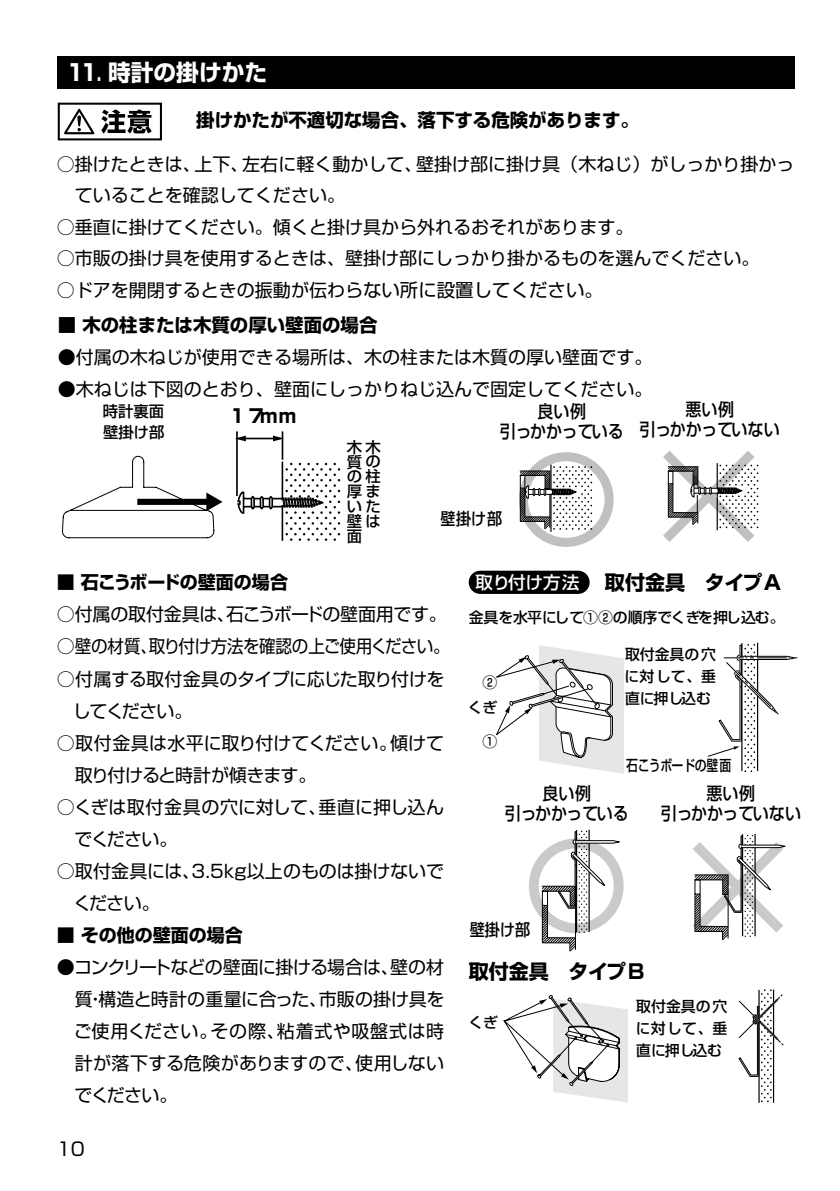
<style>
.page{position:relative;width:840px;height:1191px;background:#fff}
.page>*{position:absolute;margin:0;border:0;box-sizing:border-box;transform-origin:0 0}
.t1{font:700 22.6px "Shin Go Pro";color:#fff}
.t2{font:700 20px "Shin Go Pro";color:#000}
.t3{font:700 18.8px "Shin Go Pro";color:#000}
.t4{font:700 18.4px "Shin Go Pro";color:#000}
.t5{font:18.4px "Shin Go Pro";color:#000}
.t6{font:18px/32px "Shin Go Pro";color:#000}
.t7{font:18px/32px "Shin Go Pro";letter-spacing:-.03em;color:#000}
.t8{font:18px "Shin Go Pro";letter-spacing:-.035em;color:#000}
.t9{font:700 18px "Shin Go Pro";color:#000}
.t10{font:500 17.6px/20px "Shin Go Pro";color:#000;text-align:center;scale:.91 1}
.t11{font:500 17.4px "Shin Go Pro";color:#fff}
.t12{font:500 16.6px "Shin Go Pro";color:#000;scale:.9 1}
.t13{font:500 15.4px/15px "Shin Go Pro";color:#000;text-align:justify}
.t14{font:500 14.8px/22.2px "Shin Go Pro";color:#000;text-align:justify}
.t15{font:500 14.8px "Shin Go Pro";color:#000;scale:.8 1}
.s1{font-size:18.4px}
</style>
<div class="page">
<div style="left:57px;top:57px;width:737px;height:32px;background:#000"></div>
<div style="left:58px;top:103px;width:104px;height:37px;border:2px solid #000"></div>
<svg style="left:101px;top:109px;width:50px;height:25px"></svg>
<svg style="left:64px;top:109px;width:30px;height:25px"></svg>
<svg style="left:519px;top:452px;width:94px;height:95px"></svg>
<svg style="left:663px;top:451px;width:95px;height:91px"></svg>
<hr style="left:281px;top:461px;width:2px;height:80px;background:#000">
<svg style="left:237px;top:463px;width:103px;height:78px"></svg>
<hr style="left:236px;top:431px;width:2px;height:65px;background:#000">
<hr style="left:281px;top:431px;width:2px;height:29px;background:#000">
<hr style="left:243px;top:438px;width:32px;height:1px;background:#000">
<svg style="left:235px;top:434px;width:12px;height:8px"></svg>
<svg style="left:271px;top:434px;width:13px;height:8px"></svg>
<svg style="left:62px;top:455px;width:160px;height:84px"></svg>
<hr style="left:756px;top:643px;width:1px;height:128px;background:#000">
<hr style="left:740px;top:643px;width:2px;height:128px;background:#000">
<svg style="left:738px;top:989px;width:46px;height:113px"></svg>
<div style="left:468px;top:570px;width:121px;height:24px;background:#000;border-radius:12px"></div>
<svg style="left:707px;top:644px;width:91px;height:128px"></svg>
<svg style="left:496px;top:645px;width:127px;height:129px"></svg>
<svg style="left:503px;top:995px;width:124px;height:107px"></svg>
<hr style="left:588px;top:829px;width:1px;height:103px;background:#000">
<svg style="left:529px;top:830px;width:257px;height:122px"></svg>
<p class="t1" style="left:64px;top:54px;width:204px">１⒈ 時計の掛けかた</p>
<p class="t4" style="left:196px;top:105px;width:444px">掛けかたが不適切な場合、落下する危険があります。</p>
<p class="t6" style="left:75px;top:146px;width:721px;text-indent:-18px">○掛けたときは、上下、左右に軽く動かして、壁掛け部に掛け具（木ねじ）がしっかり掛かっていることを確認してください。</p>
<p class="t6" style="left:57px;top:209px;width:577px">○垂直に掛けてください。傾くと掛け具から外れるおそれがあります。</p>
<p class="t6" style="left:57px;top:240px;width:703px">○市販の掛け具を使用するときは、壁掛け部にしっかり掛かるものを選んでください。</p>
<p class="t6" style="left:57px;top:272px;width:547px">○ドアを開閉するときの振動が伝わら<span class="s1">ない所に設置してください。</span></p>
<p class="t4" style="left:58px;top:311px;width:321px">■ 木の柱または木質の厚い壁面の場合</p>
<p class="t6" style="left:58px;top:339px;width:595px">●付属の木ねじが使用できる場所は、木の柱または木質の厚い壁面です。</p>
<p class="t6" style="left:58px;top:371px;width:595px">●木ねじは下図のとおり、壁面にしっかりねじ込んで固定してください。</p>
<p class="t10" style="left:499px;top:399px;width:138px">良い例<br>引っかかっている</p>
<p class="t10" style="left:639px;top:397px;width:156px">悪い例<br>引っかかっていない</p>
<p class="t13" style="left:103px;top:402px;width:63px">時計裏面</p>
<p class="t3" style="left:228px;top:401px;width:70px">１７ｍｍ</p>
<p class="t13" style="left:103px;top:422px;width:63px">壁掛け部</p>
<p class="t13" style="left:346px;top:437px;width:35px">木木質のの柱厚まいた壁は面</p>
<p class="t12" style="left:440px;top:505px;width:70px">壁掛け部</p>
<p class="t9" style="left:57px;top:568px;width:233px">■ 石こうボードの壁面の場合</p>
<p class="t6" style="left:57px;top:596px;width:391px">○付属の取付金具は、石こうボードの壁面用です。</p>
<p class="t8" style="left:57px;top:632px;width:394px">○壁の材質、取り付け方法を確認の上ご使用ください。</p>
<p class="t7" style="left:73px;top:660px;width:373px;text-indent:-16px">○付属する取付金具のタイプに応じた取り付けをしてください。</p>
<p class="t6" style="left:75px;top:724px;width:371px;text-indent:-18px">○取付金具は水平に取り付けてください。傾けて取り付けると時計が傾きます。</p>
<p class="t6" style="left:75px;top:788px;width:371px;text-indent:-18px">○くぎは取付金具の穴に対して、垂直に押し込んでください。</p>
<p class="t6" style="left:73px;top:852px;width:372px;text-indent:-17px">○取付金具には、3.5ｋｇ以上のものは掛けないでください。</p>
<p class="t9" style="left:57px;top:920px;width:187px">■ その他の壁面の場合</p>
<p class="t6" style="left:74px;top:949px;width:372px;text-align:justify;text-indent:-17px">●コンクリートなどの壁面に掛ける場合は、壁の材質・構造と時計の重量に合った、市販の掛け具をご使用ください。その際、粘着式や吸盤式は時計が落下する危険がありますので、使用しないでください。</p>
<p class="t5" style="left:57px;top:1133px;width:29px">10</p>
<p class="t2" style="left:604px;top:566px;width:179px">取付金具　タイプＡ</p>
<p class="t14" style="left:468px;top:604px;width:317px">金具を水平にして①②の順序でくぎを押し込む。</p>
<p class="t14" style="left:624px;top:641px;width:93px">取付金具の穴に対して、垂直に押し込む</p>
<p class="t11" style="left:475px;top:568px;width:105px">取り付け方法</p>
<p class="t14" style="left:482px;top:669px;width:16px">②</p>
<p class="t14" style="left:467px;top:694px;width:31px">くぎ</p>
<p class="t14" style="left:482px;top:728px;width:16px">①</p>
<p class="t15" style="left:625px;top:753px;width:133px">石こうボードの壁面</p>
<p class="t10" style="left:504px;top:781px;width:138px">良い例<br>引っかかっている</p>
<p class="t10" style="left:660px;top:781px;width:156px">悪い例<br>引っかかっていない</p>
<p class="t12" style="left:469px;top:916px;width:68px">壁掛け部</p>
<p class="t2" style="left:468px;top:955px;width:179px">取付金具　タイプＢ</p>
<p class="t14" style="left:468px;top:1009px;width:31px">くぎ</p>
<p class="t14" style="left:635px;top:993px;width:93px">取付金具の穴に対して、垂直に押し込む</p>
</div>
